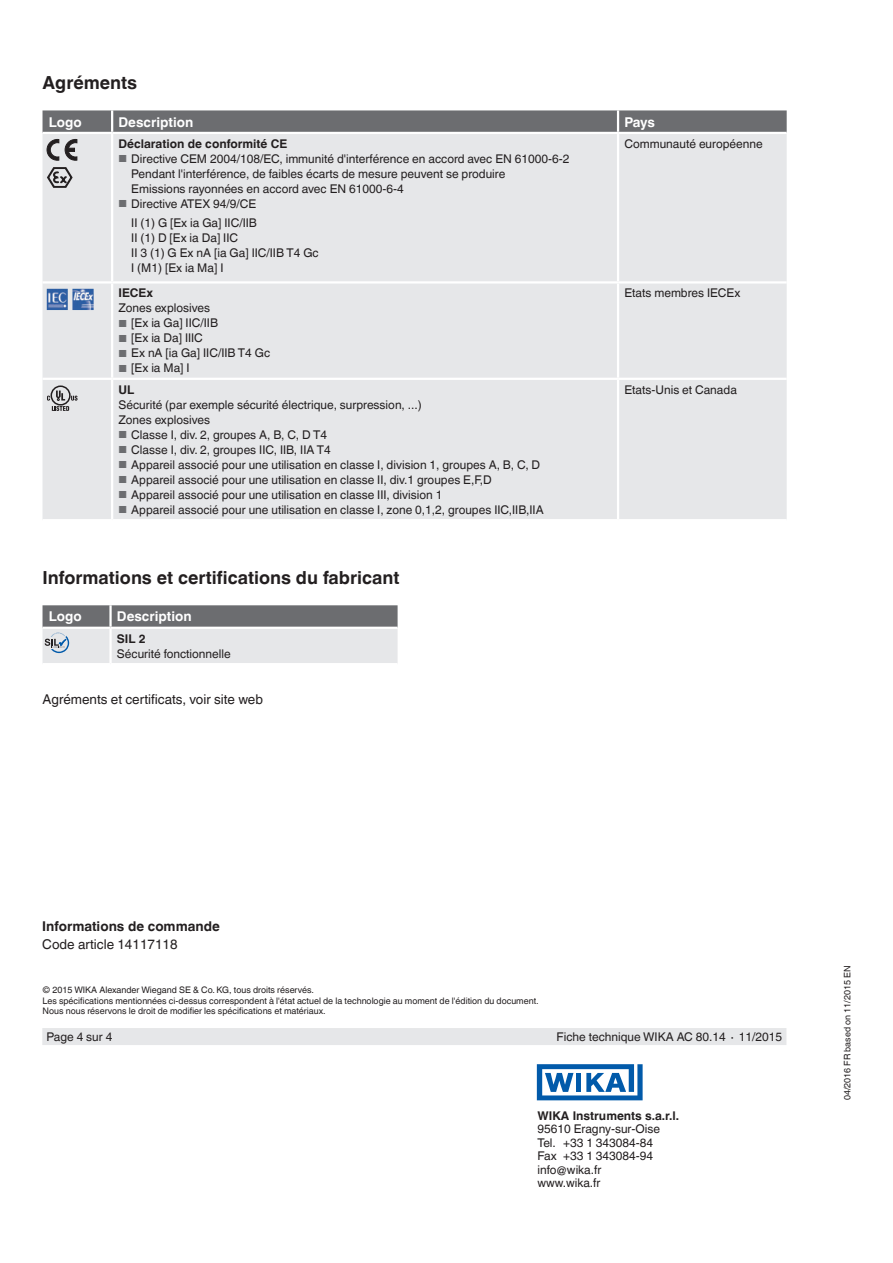
<style>
.page{position:relative;width:893px;height:1263px;background:#fff}
.page>*{position:absolute;margin:0;border:0;box-sizing:border-box;transform-origin:0 0}
.t1{font:700 18px "Helvetica World";color:#231f20}
.t2{font:13.5px "Helvetica World";color:#231f20}
.t3{font:700 13.5px "Helvetica World";color:#fff}
.t4{font:700 13.5px "Helvetica World";color:#231f20}
.t5{font:12px/15px "Helvetica World";color:#231f20}
.t6{font:700 12px "Helvetica World";color:#231f20}
.t7{font:9px/10.5px "Helvetica World";color:#231f20}
.s1{font-size:10.2px;color:#6c6d70}
</style>
<div class="page">
<svg style="left:537px;top:1064px;width:106px;height:36px"></svg>
<div style="left:42px;top:1028px;width:744px;height:17px;background:#e6e7e9"></div>
<svg style="left:43px;top:110px;width:744px;height:22px;background:#707174"></svg>
<div style="left:43px;top:134px;width:744px;height:385px;background:#e6e7e9"></div>
<hr style="left:112px;top:378px;width:506px;height:2px;background:#fff">
<hr style="left:43px;top:281px;width:69px;height:3px;background:#fff">
<hr style="left:112px;top:281px;width:506px;height:3px;background:#fff">
<hr style="left:618px;top:281px;width:169px;height:3px;background:#fff">
<hr style="left:43px;top:378px;width:69px;height:2px;background:#fff">
<hr style="left:618px;top:378px;width:169px;height:2px;background:#fff">
<hr style="left:617px;top:134px;width:2px;height:147px;background:#fff">
<hr style="left:617px;top:284px;width:2px;height:94px;background:#fff">
<hr style="left:111px;top:134px;width:2px;height:147px;background:#fff">
<hr style="left:111px;top:284px;width:2px;height:94px;background:#fff">
<hr style="left:111px;top:110px;width:2px;height:22px;background:#fff">
<hr style="left:617px;top:110px;width:2px;height:22px;background:#fff">
<hr style="left:617px;top:380px;width:2px;height:139px;background:#fff">
<hr style="left:111px;top:380px;width:2px;height:139px;background:#fff">
<svg style="left:47px;top:139px;width:12px;height:21px"></svg>
<svg style="left:65px;top:139px;width:12px;height:21px"></svg>
<svg style="left:47px;top:167px;width:26px;height:21px"></svg>
<img style="left:47px;top:289px;width:47px;height:21px">
<div style="left:51px;top:385px;width:20px;height:21px;border:2px solid #231f20;border-radius:50%"></div>
<svg style="left:47px;top:391px;width:31px;height:20px"></svg>
<svg style="left:43px;top:605px;width:355px;height:58px;background:#b8babc"></svg>
<h1 class="t1" style="left:43px;top:73px;width:96px">Agréments</h1>
<p class="t3" style="left:49px;top:114px;width:34px">Logo</p>
<p class="t3" style="left:119px;top:114px;width:76px">Description</p>
<p class="t3" style="left:624px;top:114px;width:32px">Pays</p>
<p class="t6" style="left:119px;top:137px;width:170px">Déclaration de conformité CE</p>
<p class="t5" style="left:131px;top:151px;width:440px;text-indent:-13px"><span class="s1">■</span> Directive CEM 2004/108/EC, immunité d'interférence en accord avec EN 61000-6-2<br>Pendant l'interférence, de faibles écarts de mesure peuvent se produire<br>Emissions rayonnées en accord avec EN 61000-6-4</p>
<p class="t5" style="left:119px;top:194px;width:140px;line-height:18.9px;text-align:right"><span class="s1">■</span> Directive ATEX 94/9/CE<br>II (1) G [Ex ia Ga] IIC/IIB</p>
<p class="t5" style="left:131px;top:230px;width:189px">II (1) D [Ex ia Da] IIC<br>II 3 (1) G Ex nA [ia Ga] IIC/IIB T4 Gc<br>I (M1) [Ex ia Ma] I</p>
<p class="t5" style="left:624px;top:136px;width:140px">Communauté européenne</p>
<p class="t6" style="left:119px;top:286px;width:36px">IECEx</p>
<p class="t5" style="left:119px;top:301px;width:93px">Zones explosives</p>
<p class="t5" style="left:119px;top:316px;width:101px"><span class="s1">■</span> [Ex ia Ga] IIC/IIB</p>
<p class="t5" style="left:119px;top:331px;width:86px"><span class="s1">■</span> [Ex ia Da] IIIC</p>
<p class="t5" style="left:119px;top:346px;width:153px"><span class="s1">■</span> Ex nA [ia Ga] IIC/IIB T4 Gc</p>
<p class="t5" style="left:119px;top:361px;width:73px"><span class="s1">■</span> [Ex ia Ma] I</p>
<p class="t6" style="left:119px;top:383px;width:17px">UL</p>
<p class="t5" style="left:119px;top:397px;width:305px">Sécurité (par exemple sécurité électrique, surpression, ...)<br>Zones explosives</p>
<p class="t5" style="left:119px;top:427px;width:210px"><span class="s1">■</span> Classe I, div. 2, groupes A, B, C, D T4</p>
<p class="t5" style="left:119px;top:442px;width:214px"><span class="s1">■</span> Classe I, div. 2, groupes IIC, IIB, IIA T4</p>
<p class="t5" style="left:119px;top:457px;width:423px"><span class="s1">■</span> Appareil associé pour une utilisation en classe I, division 1, groupes A, B, C, D</p>
<p class="t5" style="left:119px;top:472px;width:375px"><span class="s1">■</span> Appareil associé pour une utilisation en classe II, div.1 groupes E,F,D</p>
<p class="t5" style="left:119px;top:487px;width:325px"><span class="s1">■</span> Appareil associé pour une utilisation en classe III, division 1</p>
<p class="t5" style="left:119px;top:502px;width:427px"><span class="s1">■</span> Appareil associé pour une utilisation en classe I, zone 0,1,2, groupes IIC,IIB,IIA</p>
<h1 class="t1" style="left:43px;top:568px;width:358px">Informations et certifications du fabricant</h1>
<p class="t3" style="left:49px;top:609px;width:34px">Logo</p>
<p class="t3" style="left:117px;top:609px;width:76px">Description</p>
<p class="t6" style="left:117px;top:632px;width:30px">SIL 2</p>
<p class="t5" style="left:117px;top:646px;width:115px">Sécurité fonctionnelle</p>
<p class="t2" style="left:43px;top:692px;width:222px">Agréments et certificats, voir site web</p>
<p class="t5" style="left:624px;top:286px;width:117px">Etats membres IECEx</p>
<p class="t5" style="left:624px;top:382px;width:114px">Etats-Unis et Canada</p>
<p class="t4" style="left:42px;top:919px;width:179px">Informations de commande</p>
<p class="t2" style="left:42px;top:937px;width:137px">Code article 14117118</p>
<p class="t7" style="left:43px;top:985px;width:498px">© 2015 WIKA Alexander Wiegand SE &amp; Co. KG, tous droits réservés.<br>Les spécifications mentionnées ci-dessus correspondent à l'état actuel de la technologie au moment de l'édition du document.<br>Nous nous réservons le droit de modifier les spécifications et matériaux.</p>
<p class="t5" style="left:47px;top:1029px;width:67px">Page 4 sur 4</p>
<p class="t5" style="left:556px;top:1029px;width:227px">Fiche technique WIKA AC 80.14 ∙ 11/2015</p>
<p class="t6" style="left:537px;top:1108px;width:143px">WIKA Instruments s.a.r.l.</p>
<p class="t5" style="left:537px;top:1122px;width:124px;line-height:13.5px">95610 Eragny-sur-Oise<br>Tel. +33 1 343084-84<br>Fax +33 1 343084-94 info@wika.fr www.wika.fr</p>
<p class="t7" style="left:842px;top:1100px;width:136px;rotate:-90deg">04/2016 FR based on 11/2015 EN</p>
</div>
